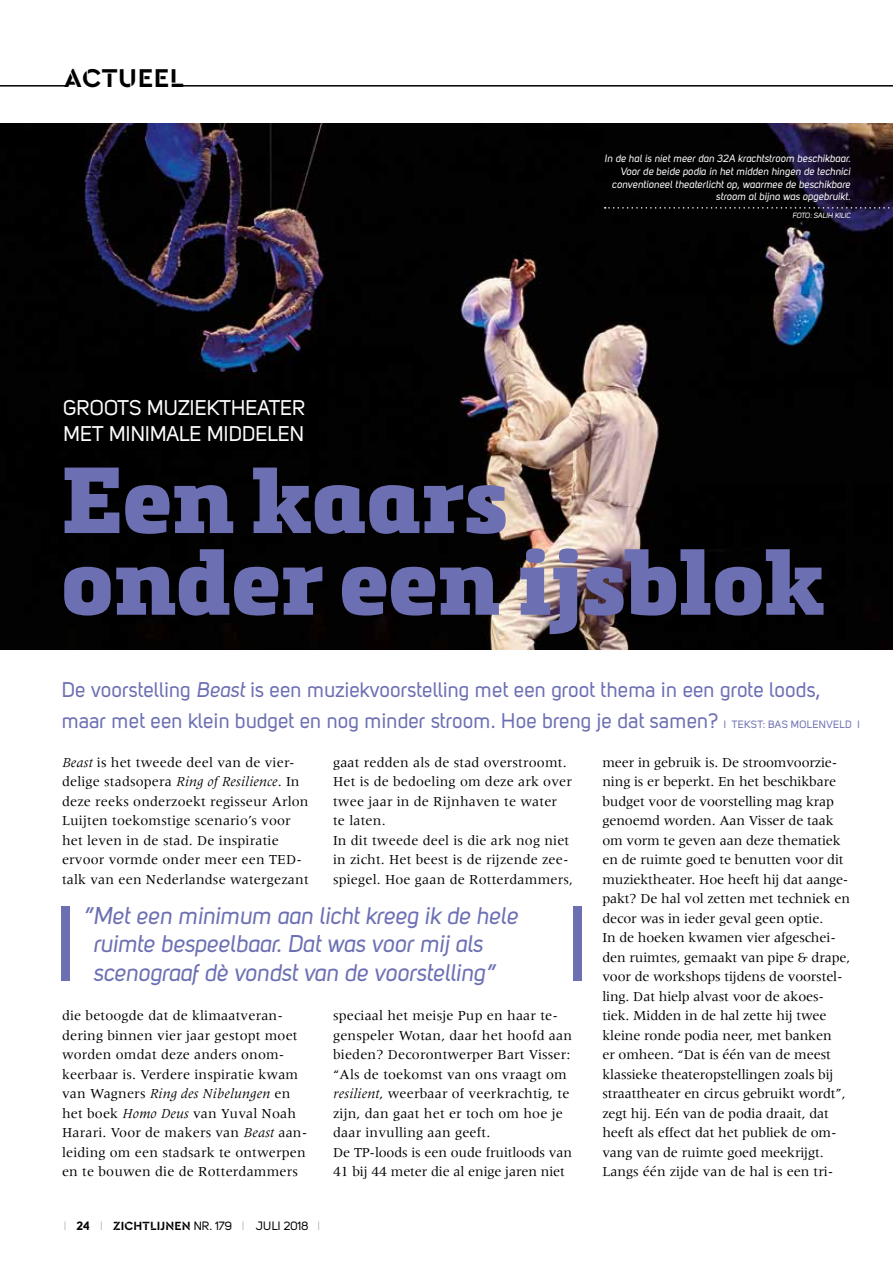
<style>
.page{position:relative;width:893px;height:1263px;background:#fff}
.page>*{position:absolute;margin:0;border:0;box-sizing:border-box;transform-origin:0 0}
.t1{font:900 92.1px/81.8px "Metronic Slab Pro";color:#6c70b3}
.t2{font:700 27px "Cera Stencil PRO";letter-spacing:.02em;color:#000}
.t3{font:24px/28.5px "Uni Sans Regular Italic";letter-spacing:-.01em;color:#6c70b3}
.t4{font:21px/31.5px "Uni Sans Regular";color:#6c70b3}
.t5{font:21px/25.5px "Uni Sans Regular";color:#fff}
.t6{font:14.25px/19.5px "Meridien";letter-spacing:.01em;color:#000}
.t7{font:14.25px/19.5px "Meridien";letter-spacing:-.01em;color:#000}
.t8{font:12px "Uni Sans Regular";letter-spacing:-.005em;color:#000}
.t9{font:10.5px/12.6px "Uni Sans Regular Italic";color:#fff;text-align:right}
.t10{font:7.5px "Uni Sans Regular Italic";letter-spacing:-.01em;color:#fff}
.s1{font-family:"Uni Sans Regular Italic"}
.s2{font-size:10.5px}
.s3{font-style:italic}
.s4{font-family:"Uni Sans Light";color:#878787}
.s5{font-family:"Uni Sans Bold"}
.s6{font-family:"Cera Stencil PRO";font-weight:700;font-size:12.45px}
</style>
<div class="page">
<img style="left:0;top:123px;width:893px;height:527px">
<hr style="left:0;top:85px;width:66px;height:2px;background:#000">
<hr style="left:177px;top:85px;width:716px;height:2px;background:#000">
<svg style="left:605px;top:207px;width:288px;height:2px"></svg>
<div style="left:61px;top:905px;width:9px;height:75px;background:#6c70b3"></div>
<div style="left:573px;top:905px;width:8px;height:75px;background:#6c70b3"></div>
<h2 class="t2" style="left:64px;top:60px;width:121px">ACTUEEL</h2>
<h3 class="t5" style="left:63px;top:395px;width:244px">GROOTS MUZIEKTHEATER<br>MET MINIMALE MIDDELEN</h3>
<p class="t9" style="left:605px;top:152px;width:247px">In de hal is niet meer dan 32A krachtstroom beschikbaar.<br>Voor de beide podia in het midden hingen de technici conventioneel theaterlicht op, waarmee de beschikbare stroom al bijna was opgebruikt.</p>
<p class="t10" style="left:792px;top:211px;width:59px">FOTO: SALIH KILIC</p>
<h1 class="t1" style="left:61px;top:460px;width:765px">Een kaars<br>onder een ijsblok</h1>
<h3 class="t4" style="left:62px;top:674px;width:799px">De voorstelling <span class="s1">Beast</span> is een muziekvoorstelling met een groot thema in een grote loods, maar met een klein budget en nog minder stroom. Hoe breng je dat samen? <span class="s2">I TEKST: BAS MOLENVELD I</span></h3>
<p class="t6" style="left:333px;top:752px;width:241px">gaat redden als de stad overstroomt.<br>Het is de bedoeling om deze ark over twee jaar in de Rijnhaven te water<br>te laten.<br>In dit tweede deel is die ark nog niet in zicht. Het beest is de rijzende zee&shy;spiegel. Hoe gaan de Rotterdammers,</p>
<p class="t6" style="left:62px;top:752px;width:248px"><span class="s3">Beast</span> is het tweede deel van de vier&shy;delige stadsopera <span class="s3">Ring of Resilience</span>. In deze reeks onderzoekt regisseur Arlon Luijten toekomstige scenario’s voor het leven in de stad. De inspiratie ervoor vormde onder meer een TED&shy;talk van een Nederlandse watergezant</p>
<p class="t7" style="left:602px;top:752px;width:250px">meer in gebruik is. De stroomvoorzie&shy;ning is er beperkt. En het beschikbare budget voor de voorstelling mag krap genoemd worden. Aan Visser de taak om vorm te geven aan deze thematiek en de ruimte goed te benutten voor dit muziektheater. Hoe heeft hij dat aange&shy;pakt? De hal vol zetten met techniek en decor was in ieder geval geen optie.<br>In de hoeken kwamen vier afgeschei&shy;den ruimtes, gemaakt van pipe &amp; drape, voor de workshops tijdens de voorstel&shy;ling. Dat hielp alvast voor de akoes&shy;tiek. Midden in de hal zette hij twee kleine ronde podia neer, met banken<br>er omheen. “Dat is één van de meest klassieke theateropstellingen zoals bij straattheater en circus gebruikt wordt”, zegt hij. Eén van de podia draait, dat heeft als effect dat het publiek de om&shy;vang van de ruimte goed meekrijgt.<br>Langs één zijde van de hal is een tri-</p>
<h3 class="t3" style="left:93px;top:901px;width:427px;text-indent:-10px">”Met een minimum aan licht kreeg ik de hele ruimte bespeelbaar. Dat was voor mij als scenograaf dè vondst van de voorstelling”</h3>
<p class="t6" style="left:62px;top:1006px;width:247px">die betoogde dat de klimaatveran&shy;dering binnen vier jaar gestopt moet worden omdat deze anders onom&shy;keerbaar is. Verdere inspiratie kwam van Wagners <span class="s3">Ring des Nibelungen</span> en het boek <span class="s3">Homo Deus</span> van Yuval Noah Harari. Voor de makers van <span class="s3">Beast</span> aan&shy;leiding om een stadsark te ontwerpen en te bouwen die de Rotterdammers</p>
<p class="t6" style="left:333px;top:1006px;width:240px">speciaal het meisje Pup en haar te&shy;genspeler Wotan, daar het hoofd aan bieden? Decorontwerper Bart Visser: “Als de toekomst van ons vraagt om <span class="s3">resilient</span>, weerbaar of veerkrachtig, te zijn, dan gaat het er toch om hoe je daar invulling aan geeft.<br>De TP-loods is een oude fruitloods van 41 bij 44 meter die al enige jaren niet</p>
<p class="t8" style="left:64px;top:1219px;width:258px"><span class="s4">I</span> <span class="s5">24</span> <span class="s4">I</span> <span class="s6">ZICHTLIJNEN</span> NR. 179 <span class="s4">I</span> JULI 2018 <span class="s4">I</span></p>
</div>
